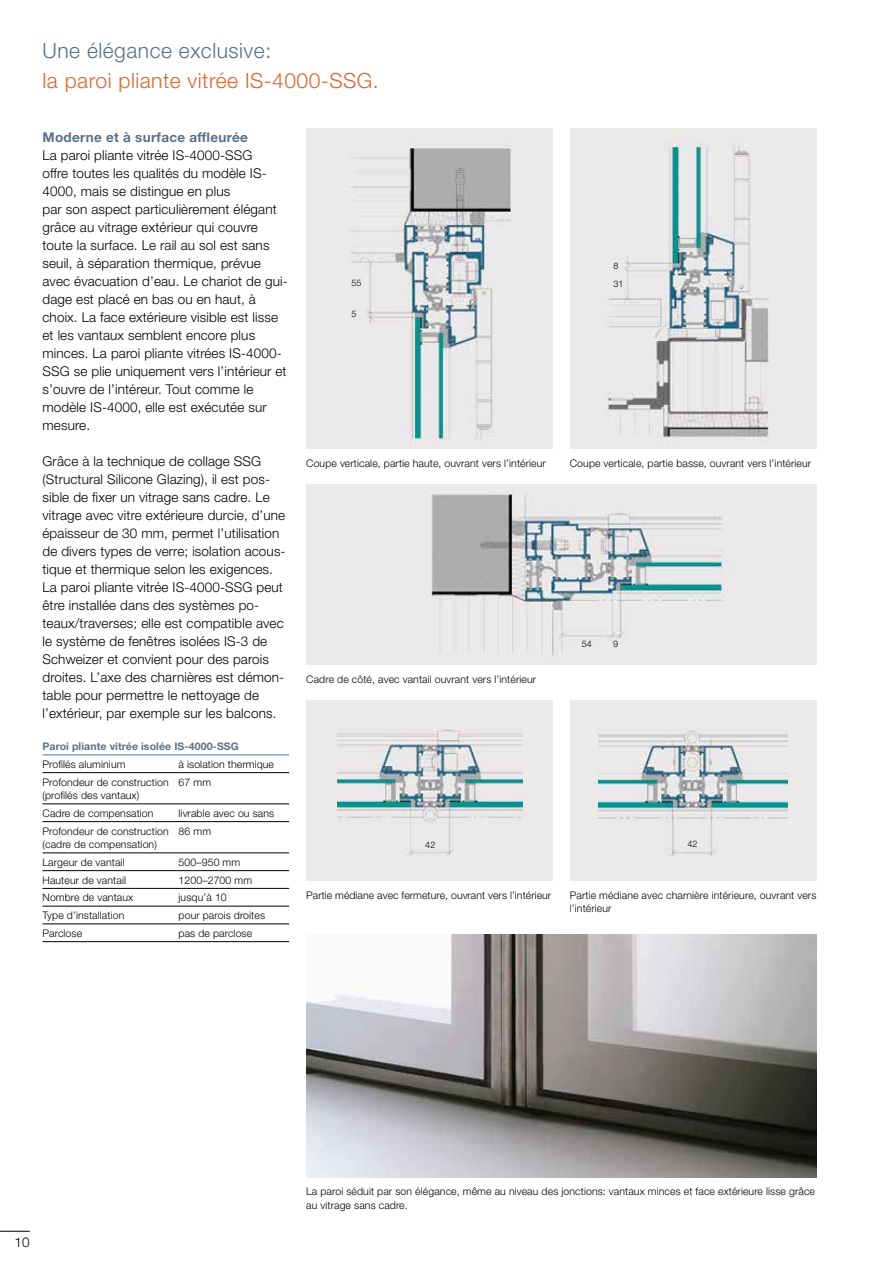
<style>
.page{position:relative;width:893px;height:1263px;background:#fff}
.page>*{position:absolute;margin:0;border:0;box-sizing:border-box;transform-origin:0 0}
.t1{font:300 21px "Helvetica Neue LT Std";letter-spacing:.025em;color:#dc6529}
.t2{font:300 21px "Helvetica Neue LT Std";letter-spacing:.025em;color:#56718b}
.t3{font:300 13.5px/18px "Helvetica Neue LT Std";letter-spacing:.01em;color:#000}
.t4{font:700 13.5px "Helvetica Neue LT Std";letter-spacing:.02em;color:#56718b}
.t5{font:300 10.5px/17.7px "Helvetica Neue LT Std";letter-spacing:.01em;color:#000}
.t6{font:700 10.5px "Helvetica Neue LT Std";letter-spacing:.01em;color:#56718b}
.t7{font:300 9px/18px "Helvetica Neue LT Std";letter-spacing:.02em;color:#000}
</style>
<div class="page">
<div style="left:306px;top:484px;width:510px;height:180px;background:#ece9e9"></div>
<div style="left:306px;top:700px;width:247px;height:180px;background:#ece9e9"></div>
<div style="left:570px;top:700px;width:246px;height:180px;background:#ece9e9"></div>
<div style="left:306px;top:128px;width:247px;height:320px;background:#ece9e9"></div>
<div style="left:570px;top:128px;width:246px;height:320px;background:#ece9e9"></div>
<img style="left:350px;top:144px;width:162px;height:301px">
<img style="left:606px;top:134px;width:163px;height:310px">
<img style="left:429px;top:491px;width:302px;height:165px">
<img style="left:337px;top:729px;width:185px;height:128px">
<img style="left:598px;top:730px;width:189px;height:126px">
<hr style="left:0;top:1231px;width:30px;height:1px;background:#000">
<hr style="left:43px;top:755px;width:246px;height:1px;background:#56718b">
<hr style="left:43px;top:772px;width:246px;height:1px;background:#000">
<hr style="left:43px;top:804px;width:246px;height:1px;background:#000">
<hr style="left:43px;top:821px;width:246px;height:1px;background:#000">
<hr style="left:43px;top:853px;width:246px;height:1px;background:#000">
<hr style="left:43px;top:870px;width:246px;height:1px;background:#000">
<hr style="left:43px;top:888px;width:246px;height:1px;background:#000">
<hr style="left:43px;top:906px;width:246px;height:1px;background:#000">
<hr style="left:43px;top:924px;width:246px;height:1px;background:#000">
<hr style="left:43px;top:941px;width:246px;height:1px;background:#000">
<img style="left:306px;top:934px;width:510px;height:243px">
<h1 class="t2" style="left:43px;top:37px;width:230px">Une élégance exclusive:</h1>
<h1 class="t1" style="left:43px;top:67px;width:338px">la paroi pliante vitrée IS-4000-SSG.</h1>
<p class="t4" style="left:43px;top:129px;width:207px">Moderne et à surface affleurée</p>
<p class="t3" style="left:43px;top:146px;width:247px">La paroi pliante vitrée IS-4000-SSG<br>offre toutes les qualités du modèle IS-4000, mais se distingue en plus<br>par son aspect particulièrement élégant grâce au vitrage extérieur qui couvre toute la surface. Le rail au sol est sans seuil, à séparation thermique, prévue avec évacuation d’eau. Le chariot de gui&shy;dage est placé en bas ou en haut, à choix. La face extérieure visible est lisse et les vantaux semblent encore plus minces. La paroi pliante vitrées IS-4000- SSG se plie uniquement vers l’intérieur et s’ouvre de l’intéreur. Tout comme le modèle IS-4000, elle est exécutée sur mesure.</p>
<p class="t3" style="left:43px;top:452px;width:245px">Grâce à la technique de collage SSG (Structural Silicone Glazing), il est pos&shy;sible de fixer un vitrage sans cadre. Le vitrage avec vitre extérieure durcie, d’une épaisseur de 30 mm, permet l’utilisation de divers types de verre; isolation acous&shy;tique et thermique selon les exigences.<br>La paroi pliante vitrée IS-4000-SSG peut être installée dans des systèmes po&shy;teaux/traverses; elle est compatible avec le système de fenêtres isolées IS-3 de Schweizer et convient pour des parois droites. L’axe des charnières est démon&shy;table pour permettre le nettoyage de l’extérieur, par exemple sur les balcons.</p>
<p class="t6" style="left:43px;top:740px;width:198px">Paroi pliante vitrée isolée IS-4000-SSG</p>
<p class="t5" style="left:43px;top:755px;width:84px">Profilés aluminium</p>
<p class="t5" style="left:43px;top:755px;width:233px;text-indent:136px">à isolation thermique<br>Profondeur de construction 67 mm</p>
<p class="t5" style="left:43px;top:786px;width:113px">(profilés des vantaux)<br>Cadre de compensation</p>
<p class="t5" style="left:43px;top:804px;width:233px;text-indent:136px">livrable avec ou sans<br>Profondeur de construction 86 mm</p>
<p class="t5" style="left:43px;top:835px;width:116px">(cadre de compensation)<br>Largeur de vantail</p>
<p class="t5" style="left:179px;top:853px;width:63px">500–950 mm</p>
<p class="t5" style="left:43px;top:871px;width:85px">Hauteur de vantail</p>
<p class="t5" style="left:179px;top:871px;width:75px">1200–2700 mm</p>
<p class="t5" style="left:43px;top:888px;width:92px">Nombre de vantaux</p>
<p class="t5" style="left:179px;top:888px;width:50px">jusqu’à 10</p>
<p class="t5" style="left:43px;top:906px;width:83px">Type d’installation</p>
<p class="t5" style="left:179px;top:906px;width:88px">pour parois droites</p>
<p class="t5" style="left:43px;top:924px;width:41px">Parclose</p>
<p class="t5" style="left:179px;top:924px;width:75px">pas de parclose</p>
<p class="t7" style="left:351px;top:274px;width:12px">55</p>
<p class="t7" style="left:351px;top:304px;width:7px">5</p>
<p class="t7" style="left:613px;top:257px;width:12px">8<br>31</p>
<p class="t5" style="left:306px;top:454px;width:241px">Coupe verticale, partie haute, ouvrant vers l’intérieur</p>
<p class="t5" style="left:570px;top:454px;width:243px">Coupe verticale, partie basse, ouvrant vers l’intérieur</p>
<p class="t5" style="left:306px;top:670px;width:231px">Cadre de côté, avec vantail ouvrant vers l’intérieur</p>
<p class="t7" style="left:582px;top:635px;width:12px">54</p>
<p class="t7" style="left:613px;top:635px;width:7px">9</p>
<p class="t7" style="left:425px;top:836px;width:12px">42</p>
<p class="t7" style="left:687px;top:834px;width:12px">42</p>
<p class="t5" style="left:306px;top:886px;width:247px">Partie médiane avec fermeture, ouvrant vers l’intérieur</p>
<p class="t5" style="left:570px;top:888px;width:248px;line-height:13.5px">Partie médiane avec charnière intérieure, ouvrant vers l’intérieur</p>
<p class="t3" style="left:15px;top:1233px;width:17px">10</p>
<p class="t5" style="left:306px;top:1185px;width:510px;line-height:13.5px">La paroi séduit par son élégance, même au niveau des jonctions: vantaux minces et face extérieure lisse grâce au vitrage sans cadre.</p>
</div>
